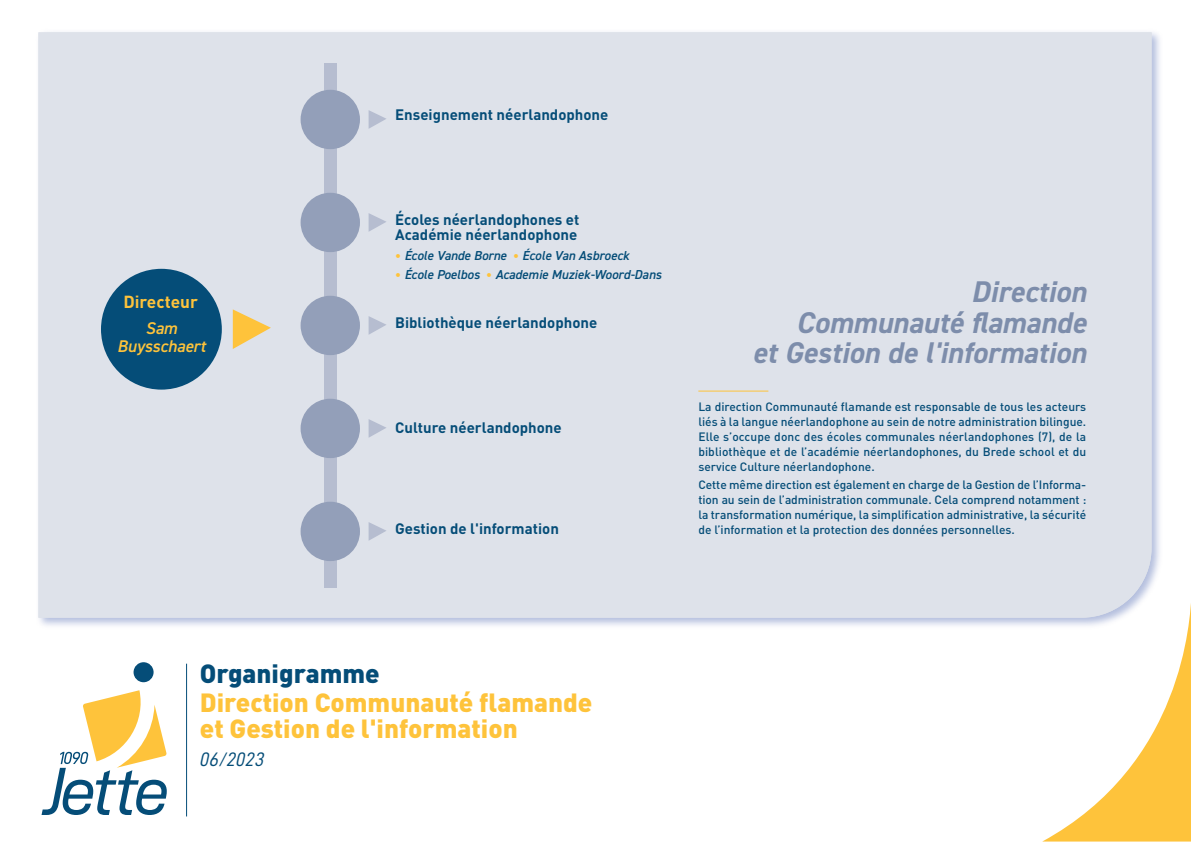
<style>
.page{position:relative;width:1191px;height:842px;background:#fff}
.page>*{position:absolute;margin:0;border:0;box-sizing:border-box;transform-origin:0 0}
.t1{font:italic 700 30px/30.6px "DIN2014";color:#7d8dab;text-align:right}
.t2{font:900 26px "DIN";color:#fec33b}
.t3{font:900 26px "DIN";color:#054d78}
.t4{font:19.5px "D DIN Italic";color:#054d78}
.t5{font:700 17.3px "DIN";color:#fec33b}
.t6{font:italic 600 17px "DIN2014";color:#fec33b}
.t7{font:700 15px/14.6px "DIN";color:#054d78}
.t8{font:italic 600 13px "DIN2014";color:#054d78}
.t9{font:500 12px/15px "DIN";color:#054d78;text-align:justify}
.s1{font-family:"DIN";font-weight:700;font-style:normal;font-size:12px;color:#fec33b}
</style>
<div class="page">
<div style="left:38px;top:32px;width:1113px;height:586px;background:#dee2ea"></div>
<div style="left:324px;top:63px;width:13px;height:524px;background:#b6bdd0"></div>
<svg style="left:42px;top:690px;width:125px;height:125px"></svg>
<div style="left:134px;top:662px;width:20px;height:20px;background:#054d78;border-radius:50%"></div>
<hr style="left:186px;top:664px;width:1px;height:152px;background:#054d78">
<div style="left:101px;top:269px;width:121px;height:121px;background:#054d78;border-radius:50%"></div>
<div style="left:300px;top:296px;width:60px;height:59px;background:#939fb9;border-radius:50%"></div>
<svg style="left:368px;top:316px;width:18px;height:19px"></svg>
<div style="left:300px;top:193px;width:60px;height:59px;background:#939fb9;border-radius:50%"></div>
<svg style="left:368px;top:213px;width:18px;height:19px"></svg>
<div style="left:300px;top:399px;width:60px;height:59px;background:#939fb9;border-radius:50%"></div>
<svg style="left:368px;top:419px;width:18px;height:19px"></svg>
<div style="left:300px;top:90px;width:60px;height:59px;background:#939fb9;border-radius:50%"></div>
<svg style="left:368px;top:110px;width:18px;height:19px"></svg>
<div style="left:300px;top:502px;width:60px;height:59px;background:#939fb9;border-radius:50%"></div>
<svg style="left:368px;top:522px;width:18px;height:19px"></svg>
<svg style="left:233px;top:309px;width:38px;height:40px;background:#edd293"></svg>
<svg style="left:1042px;top:595px;width:148px;height:246px"></svg>
<hr style="left:698px;top:391px;width:70px;height:1px;background:#fec33b">
<p class="t5" style="left:123px;top:296px;width:76px">Directeur</p>
<p class="t6" style="left:146px;top:322px;width:33px">Sam</p>
<p class="t6" style="left:117px;top:340px;width:90px">Buysschaert</p>
<p class="t7" style="left:395px;top:109px;width:215px">Enseignement néerlandophone</p>
<p class="t7" style="left:395px;top:214px;width:186px">Écoles néerlandophones et<br>Académie néerlandophone</p>
<p class="t8" style="left:395px;top:251px;width:235px"><span class="s1">•</span> École Vande Borne <span class="s1">•</span> École Van Asbroeck</p>
<p class="t8" style="left:395px;top:270px;width:268px"><span class="s1">•</span> École Poelbos <span class="s1">•</span> Academie Muziek-Woord-Dans</p>
<p class="t7" style="left:395px;top:317px;width:204px">Bibliothèque néerlandophone</p>
<p class="t7" style="left:395px;top:421px;width:168px">Culture néerlandophone</p>
<p class="t7" style="left:395px;top:522px;width:165px">Gestion de l'information</p>
<p class="t1" style="left:971px;top:276px;width:117px">Direction</p>
<p class="t1" style="left:752px;top:307px;width:335px">Communauté flamande<br>et Gestion de l'information</p>
<p class="t9" style="left:698px;top:400px;width:389px">La direction Communauté flamande est responsable de tous les acteurs liés à la langue néerlandophone au sein de notre administration bilingue.<br>Elle s’occupe donc des écoles communales néerlandophones (7), de la bibliothèque et de l’académie néerlandophones, du Brede school et du service Culture néerlandophone.</p>
<p class="t9" style="left:698px;top:478px;width:389px">Cette même direction est également en charge de la Gestion de l’Informa&shy;tion au sein de l’administration communale. Cela comprend notamment : la transformation numérique, la simplification administrative, la sécurité de l’information et la protection des données personnelles.</p>
<p class="t3" style="left:200px;top:665px;width:181px">Organigramme</p>
<p class="t2" style="left:200px;top:694px;width:394px">Direction Communauté flamande</p>
<p class="t2" style="left:200px;top:720px;width:319px">et Gestion de l'information</p>
<p class="t4" style="left:200px;top:748px;width:66px">06/2023</p>
</div>
